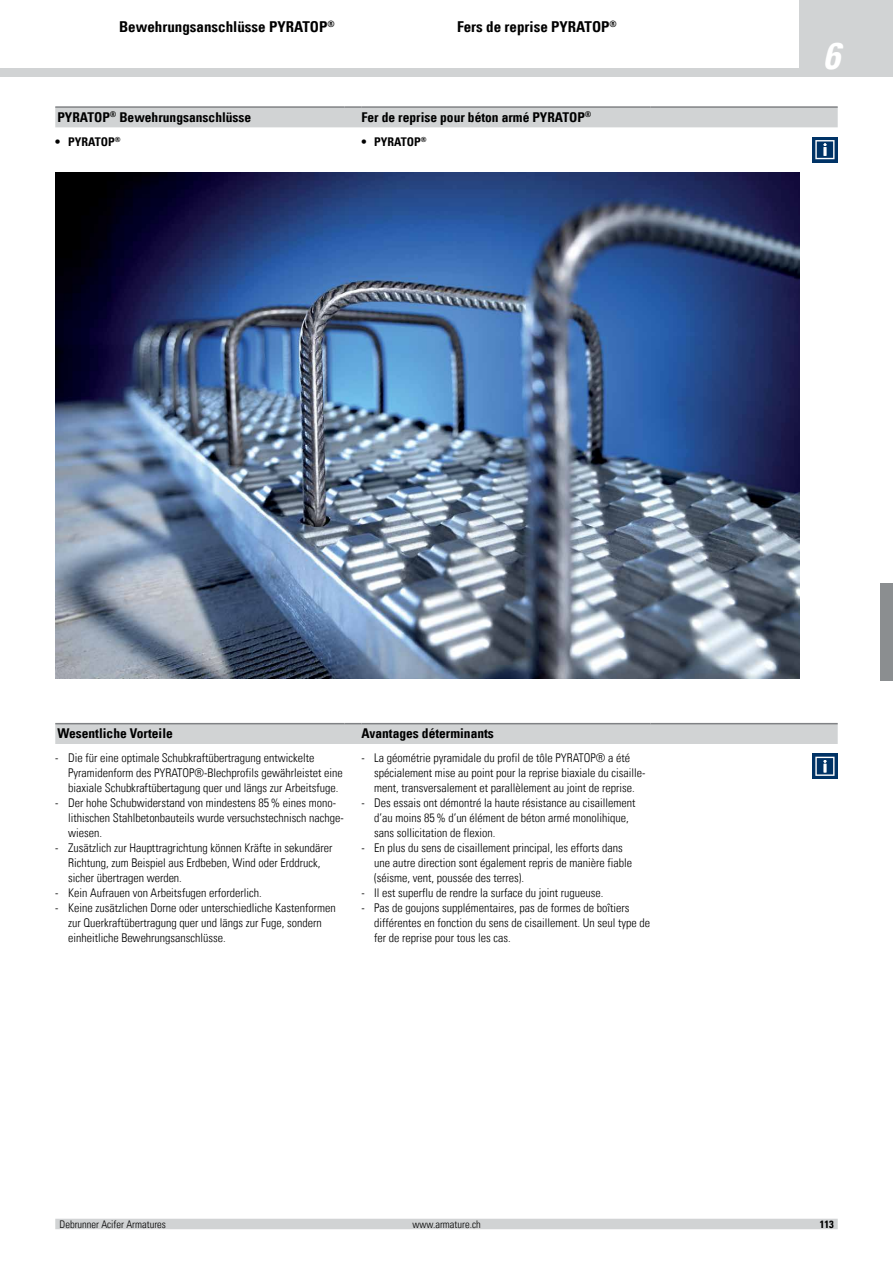
<style>
.page{position:relative;width:893px;height:1263px;background:#fff}
.page>*{position:absolute;margin:0;border:0;box-sizing:border-box;transform-origin:0 0}
.t1{font:37.5px "Univers Com 67 Bold Cond Obl";color:#fff}
.t2{font:15px "Univers Com 67 Bold Cond";color:#000}
.t3{font:13.5px "Univers Com 67 Bold Cond";color:#000}
.t4{font:12px/15px "Univers Com 47 Light Cond";color:#000}
.t5{font:12px "Univers Com 67 Bold Cond";color:#000}
.t6{font:10.5px "Univers Com 47 Light Cond";color:#000}
.t7{font:10.5px "Univers Com 67 Bold Cond";color:#000}
</style>
<div class="page">
<div style="left:0;top:68px;width:863px;height:9px;background:#d1d3d4"></div>
<div style="left:799px;top:0;width:94px;height:77px;background:#d1d3d4"></div>
<div style="left:55px;top:1219px;width:783px;height:10px;background:#d1d3d4"></div>
<svg style="left:812px;top:137px;width:26px;height:25px"></svg>
<svg style="left:815px;top:140px;width:19px;height:19px"></svg>
<svg style="left:812px;top:753px;width:26px;height:26px"></svg>
<svg style="left:815px;top:757px;width:19px;height:19px"></svg>
<div style="left:880px;top:583px;width:13px;height:98px;background:#8b8e90"></div>
<div style="left:55px;top:106px;width:783px;height:21px;background:#d1d3d4"></div>
<hr style="left:361px;top:106px;width:290px;height:2px;background:#808285">
<hr style="left:651px;top:106px;width:187px;height:2px;background:#808285">
<img style="left:55px;top:172px;width:744px;height:506px">
<svg style="left:55px;top:723px;width:783px;height:21px;background:#cdcfd0"></svg>
<hr style="left:361px;top:723px;width:290px;height:1px;background:#808285">
<hr style="left:651px;top:723px;width:187px;height:1px;background:#808285">
<p class="t2" style="left:119px;top:18px;width:217px">Bewehrungsanschlüsse PYRATOP<sup>®</sup></p>
<p class="t2" style="left:457px;top:18px;width:161px">Fers de reprise PYRATOP<sup>®</sup></p>
<p class="t3" style="left:57px;top:109px;width:195px">PYRATOP<sup>®</sup> Bewehrungsanschlüsse</p>
<p class="t3" style="left:361px;top:109px;width:231px">Fer de reprise pour béton armé PYRATOP<sup>®</sup></p>
<p class="t5" style="left:55px;top:134px;width:67px">• PYRATOP<sup>®</sup></p>
<p class="t5" style="left:361px;top:134px;width:67px">• PYRATOP<sup>®</sup></p>
<h1 class="t1" style="left:823px;top:33px;width:18px">6</h1>
<p class="t3" style="left:57px;top:725px;width:117px">Wesentliche Vorteile</p>
<p class="t3" style="left:361px;top:725px;width:134px">Avantages déterminants</p>
<p class="t4" style="left:68px;top:750px;width:276px;text-indent:-13px">- Die für eine optimale Schubkraftübertragung entwickelte<br>Pyramidenform des PYRATOP®-Blechprofils gewährleistet eine biaxiale Schubkraftübertagung quer und längs zur Arbeitsfuge.</p>
<p class="t4" style="left:68px;top:795px;width:277px;text-indent:-13px">- Der hohe Schubwiderstand von mindestens 85% eines mono&shy;lithischen Stahlbetonbauteils wurde versuchstechnisch nachge&shy;wiesen.</p>
<p class="t4" style="left:68px;top:840px;width:266px;text-indent:-13px">- Zusätzlich zur Haupttragrichtung können Kräfte in sekundärer<br>Richtung, zum Beispiel aus Erdbeben, Wind oder Erddruck, sicher übertragen werden.</p>
<p class="t4" style="left:55px;top:885px;width:208px">- Kein Aufrauen von Arbeitsfugen erforderlich.</p>
<p class="t4" style="left:68px;top:900px;width:269px;text-indent:-13px">- Keine zusätzlichen Dorne oder unterschiedliche Kastenformen zur Querkraftübertragung quer und längs zur Fuge, sondern einheitliche Bewehrungsanschlüsse.</p>
<p class="t4" style="left:374px;top:750px;width:273px;text-indent:-13px">- La géométrie pyramidale du profil de tôle PYRATOP® a été spécialement mise au point pour la reprise biaxiale du cisaille&shy;ment, transversalement et parallèlement au joint de reprise.</p>
<p class="t4" style="left:374px;top:795px;width:263px;text-indent:-13px">- Des essais ont démontré la haute résistance au cisaillement d’au moins 85% d’un élément de béton armé monolihique, sans sollicitation de flexion.</p>
<p class="t4" style="left:374px;top:840px;width:259px;text-indent:-13px">- En plus du sens de cisaillement principal, les efforts dans une autre direction sont également repris de manière fiable (séisme, vent, poussée des terres).</p>
<p class="t4" style="left:361px;top:885px;width:243px">- Il est superflu de rendre la surface du joint rugueuse.</p>
<p class="t4" style="left:374px;top:900px;width:277px;text-indent:-13px">- Pas de goujons supplémentaires, pas de formes de boîtiers différentes en fonction du sens de cisaillement. Un seul type de fer de reprise pour tous les cas.</p>
<p class="t6" style="left:60px;top:1218px;width:108px">Debrunner Acifer Armatures</p>
<p class="t6" style="left:413px;top:1218px;width:70px">www.armature.ch</p>
<p class="t7" style="left:820px;top:1218px;width:15px">113</p>
</div>
